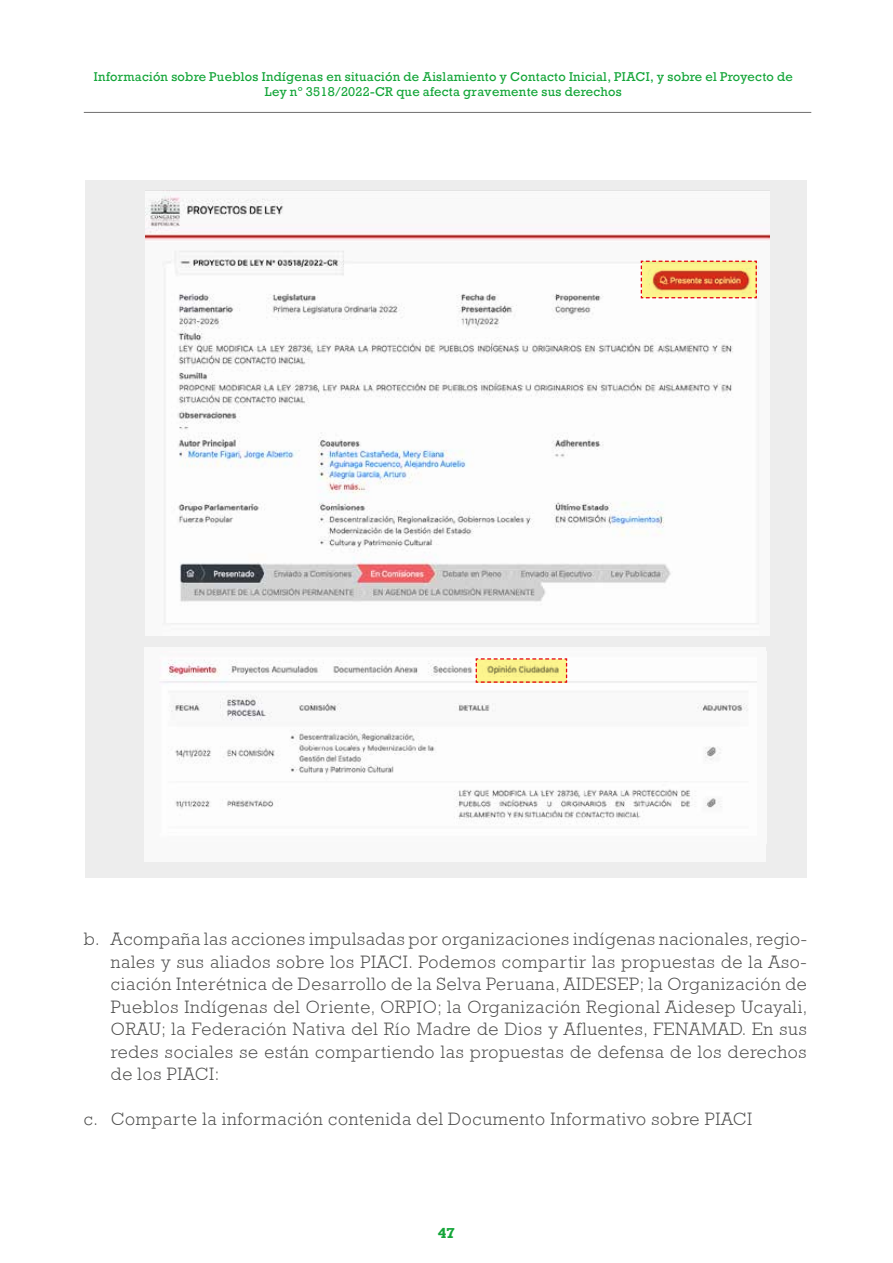
<style>
.page{position:relative;width:893px;height:1263px;background:#fff}
.page>*{position:absolute;margin:0;border:0;box-sizing:border-box;transform-origin:0 0}
.t1{font:300 18px/22.5px "Rockwell";letter-spacing:.04em;color:#4a4a49;text-align:justify}
.t2{font:700 13.5px "Rockwell";color:#13a538}
.t3{font:12px/15px "Rockwell";letter-spacing:.02em;color:#13a538;text-align:center}
</style>
<div class="page">
<hr style="left:84px;top:112px;width:727px;height:1px;background:#706f6f">
<div style="left:85px;top:180px;width:722px;height:697px;background:#ededed"></div>
<img style="left:145px;top:191px;width:624px;height:444px">
<svg style="left:640px;top:260px;width:117px;height:39px;background:#eaa363"></svg>
<div style="left:144px;top:647px;width:622px;height:215px;background:#f9f9f9"></div>
<img style="left:167px;top:662px;width:582px;height:162px">
<svg style="left:475px;top:658px;width:93px;height:25px;background:#eed681"></svg>
<p class="t3" style="left:94px;top:70px;width:700px">Información sobre Pueblos Indígenas en situación de Aislamiento y Contacto Inicial, PIACI, y sobre el Proyecto de<br>Ley nº 3518/2022-CR que afecta gravemente sus derechos</p>
<p class="t1" style="left:111px;top:928px;width:698px;text-indent:-27px">b. Acompaña las acciones impulsadas por organizaciones indígenas nacionales, regio&shy;nales y sus aliados sobre los PIACI. Podemos compartir las propuestas de la Aso&shy;ciación Interétnica de Desarrollo de la Selva Peruana, AIDESEP; la Organización de Pueblos Indígenas del Oriente, ORPIO; la Organización Regional Aidesep Ucayali, ORAU; la Federación Nativa del Río Madre de Dios y Afluentes, FENAMAD. En sus redes sociales se están compartiendo las propuestas de defensa de los derechos de los PIACI:</p>
<p class="t1" style="left:84px;top:1108px;width:670px">c. Comparte la información contenida del Documento Informativo sobre PIACI</p>
<p class="t2" style="left:438px;top:1224px;width:19px">47</p>
</div>
